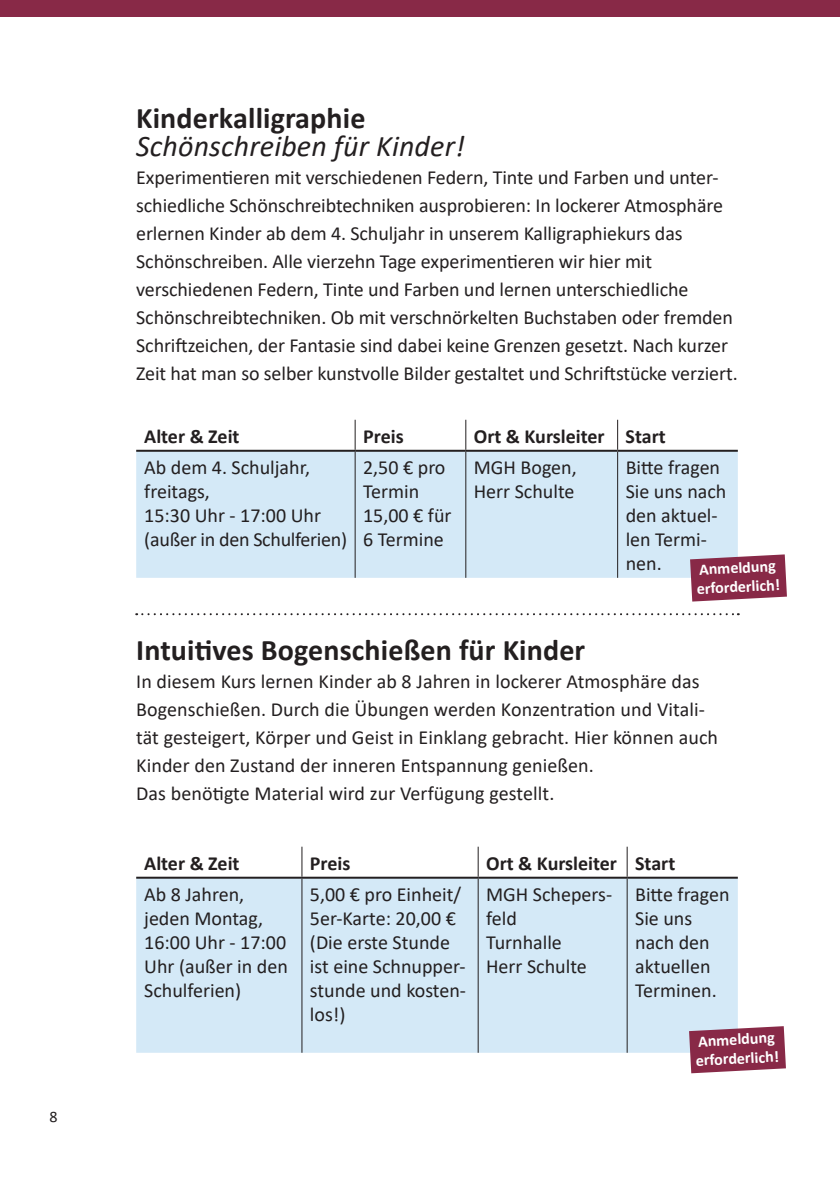
<style>
.page{position:relative;width:840px;height:1191px;background:#fff}
.page>*{position:absolute;margin:0;border:0;box-sizing:border-box;transform-origin:0 0}
.t1{font:700 30px "Calibri";letter-spacing:.005em;color:#231f20}
.t2{font:italic 30px "Calibri";letter-spacing:.005em;color:#231f20}
.t3{font:20px/24px "Calibri";letter-spacing:-.005em;color:#231f20}
.t4{font:700 20px "Calibri";color:#231f20}
.t5{font:700 16px/19.2px "Calibri";color:#fff}
.t6{font:16px "Calibri";color:#231f20}
</style>
<div class="page">
<div style="left:0;top:0;width:839px;height:16px;background:#882947"></div>
<div style="left:136px;top:452px;width:601px;height:126px;background:#d4e9f7"></div>
<hr style="left:354px;top:420px;width:1px;height:30px;background:#231f20">
<hr style="left:465px;top:420px;width:1px;height:30px;background:#231f20">
<hr style="left:617px;top:420px;width:1px;height:30px;background:#231f20">
<hr style="left:354px;top:452px;width:1px;height:126px;background:#231f20">
<hr style="left:465px;top:452px;width:1px;height:126px;background:#231f20">
<hr style="left:617px;top:452px;width:1px;height:126px;background:#231f20">
<hr style="left:136px;top:450px;width:219px;height:2px;background:#231f20">
<hr style="left:355px;top:450px;width:110px;height:2px;background:#231f20">
<hr style="left:465px;top:450px;width:152px;height:2px;background:#231f20">
<hr style="left:617px;top:450px;width:120px;height:2px;background:#231f20">
<div style="left:136px;top:878px;width:601px;height:174px;background:#d4e9f7"></div>
<hr style="left:301px;top:846px;width:1px;height:30px;background:#231f20">
<hr style="left:477px;top:846px;width:1px;height:30px;background:#231f20">
<hr style="left:626px;top:846px;width:1px;height:30px;background:#231f20">
<hr style="left:301px;top:878px;width:1px;height:174px;background:#231f20">
<hr style="left:477px;top:878px;width:1px;height:174px;background:#231f20">
<hr style="left:626px;top:878px;width:1px;height:174px;background:#231f20">
<hr style="left:136px;top:876px;width:166px;height:2px;background:#231f20">
<hr style="left:302px;top:876px;width:176px;height:2px;background:#231f20">
<hr style="left:478px;top:876px;width:148px;height:2px;background:#231f20">
<hr style="left:626px;top:876px;width:111px;height:2px;background:#231f20">
<svg style="left:136px;top:613px;width:602px;height:2px"></svg>
<svg style="left:689px;top:554px;width:97px;height:47px;background:#94425d"></svg>
<svg style="left:688px;top:1026px;width:97px;height:47px;background:#94425d"></svg>
<p class="t6" style="left:50px;top:1105px;width:10px">8</p>
<h1 class="t1" style="left:136px;top:97px;width:231px">Kinderkalligraphie</h1>
<h1 class="t2" style="left:136px;top:125px;width:330px">Schönschreiben für Kinder!</h1>
<p class="t3" style="left:136px;top:163px;width:602px;line-height:28px">Experimentieren mit verschiedenen Federn, Tinte und Farben und unter&shy;schiedliche Schönschreibtechniken ausprobieren: In lockerer Atmosphäre erlernen Kinder ab dem 4. Schuljahr in unserem Kalligraphiekurs das Schönschreiben. Alle vierzehn Tage experimentieren wir hier mit verschiedenen Federn, Tinte und Farben und lernen unterschiedliche Schönschreibtechniken. Ob mit verschnörkelten Buchstaben oder fremden Schriftzeichen, der Fantasie sind dabei keine Grenzen gesetzt. Nach kurzer Zeit hat man so selber kunstvolle Bilder gestaltet und Schriftstücke verziert.</p>
<p class="t4" style="left:144px;top:422px;width:97px">Alter &amp; Zeit</p>
<p class="t4" style="left:363px;top:422px;width:42px">Preis</p>
<p class="t4" style="left:473px;top:422px;width:193px">Ort &amp; Kursleiter Start</p>
<p class="t3" style="left:144px;top:454px;width:204px">Ab dem 4. Schuljahr, freitags,<br>15:30 Uhr - 17:00 Uhr (außer in den Schulferien)</p>
<p class="t3" style="left:363px;top:454px;width:90px">2,50 € pro<br>Termin<br>15,00 € für<br>6 Termine</p>
<p class="t3" style="left:473px;top:454px;width:104px">MGH Bogen,<br>Herr Schulte</p>
<p class="t3" style="left:625px;top:454px;width:102px">Bitte fragen<br>Sie uns nach den aktuel&shy;len Termi&shy;nen.</p>
<p class="t5" style="left:694px;top:560px;width:85px;rotate:-3deg">Anmeldung erforderlich!</p>
<h1 class="t1" style="left:136px;top:629px;width:450px">Intuitives Bogenschießen für Kinder</h1>
<p class="t3" style="left:136px;top:667px;width:583px;line-height:28px">In diesem Kurs lernen Kinder ab 8 Jahren in lockerer Atmosphäre das Bogenschießen. Durch die Übungen werden Konzentration und Vitali&shy;tät gesteigert, Körper und Geist in Einklang gebracht. Hier können auch Kinder den Zustand der inneren Entspannung genießen.<br>Das benötigte Material wird zur Verfügung gestellt.</p>
<p class="t4" style="left:144px;top:849px;width:97px">Alter &amp; Zeit</p>
<p class="t4" style="left:310px;top:849px;width:42px">Preis</p>
<p class="t4" style="left:486px;top:849px;width:190px">Ort &amp; Kursleiter Start</p>
<p class="t3" style="left:144px;top:881px;width:145px">Ab 8 Jahren, jeden Montag,<br>16:00 Uhr - 17:00<br>Uhr (außer in den<br>Schulferien)</p>
<p class="t3" style="left:310px;top:881px;width:157px">5,00 € pro Einheit/<br>5er-Karte: 20,00 € (Die erste Stunde ist eine Schnupper&shy;stunde und kosten&shy;los!)</p>
<p class="t3" style="left:486px;top:881px;width:127px">MGH Schepers&shy;feld<br>Turnhalle<br>Herr Schulte</p>
<p class="t3" style="left:634px;top:881px;width:96px">Bitte fragen<br>Sie uns nach den aktuellen<br>Terminen.</p>
<p class="t5" style="left:693px;top:1031px;width:85px;rotate:-3deg">Anmeldung erforderlich!</p>
</div>
